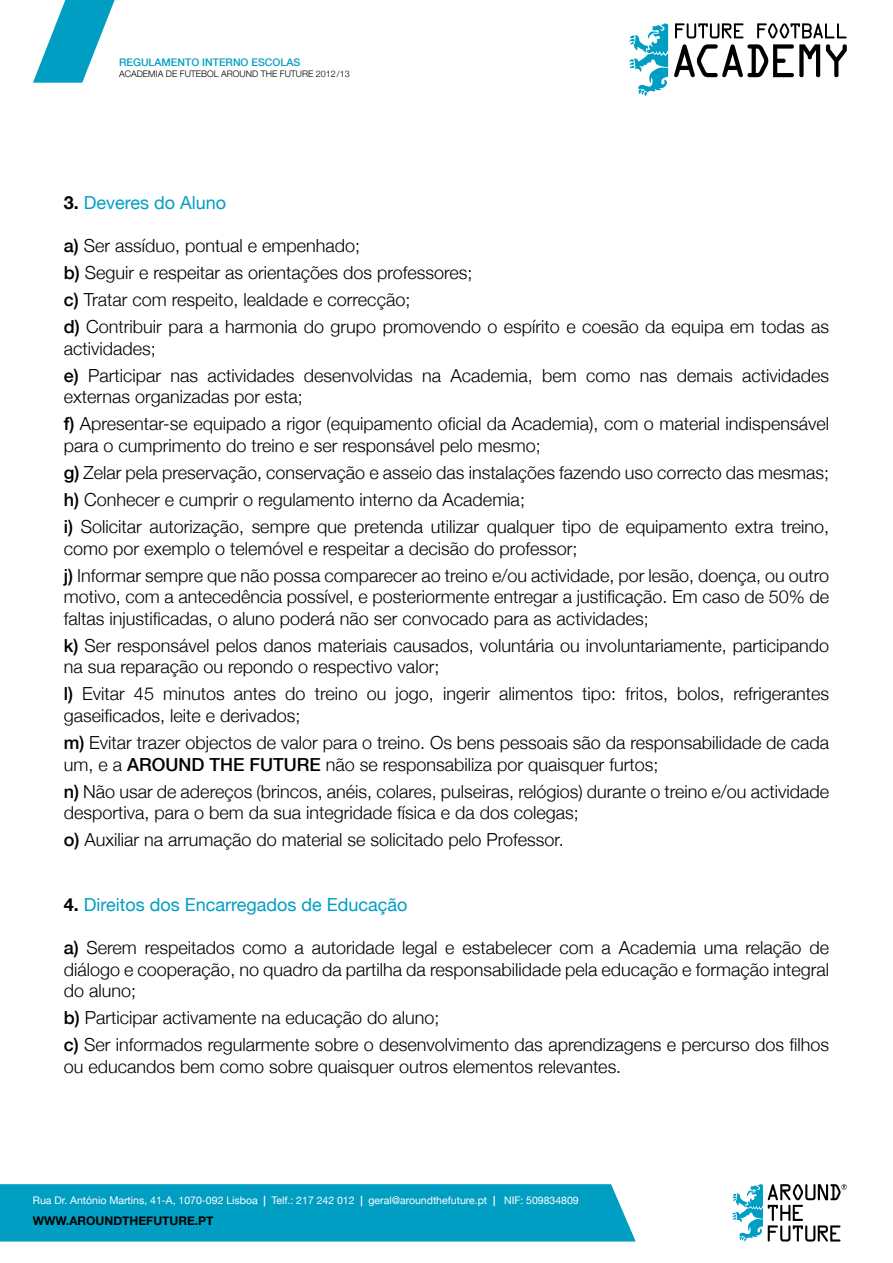
<style>
.page{position:relative;width:893px;height:1263px;background:#fff}
.page>*{position:absolute;margin:0;border:0;box-sizing:border-box;transform-origin:0 0}
.t1{font:300 18px/27px "Helvetica Neue";color:#000}
.t2{font:18px "Helvetica Neue";color:#009ec2}
.t3{font:500 18px "Helvetica Neue";color:#000}
.t4{font:700 12px "Helvetica Neue";color:#000}
.t5{font:10.5px "Helvetica Neue";color:#fff}
.t6{font:500 10.5px "Helvetica Neue";color:#009ec2}
.t7{font:300 9px "Helvetica Neue";color:#000}
.s1{font-weight:700;color:#000}
.s2{font-weight:500}
.s3{font-weight:700}
</style>
<div class="page">
<svg style="left:732px;top:1184px;width:115px;height:58px"></svg>
<svg style="left:629px;top:23px;width:39px;height:73px"></svg>
<svg style="left:675px;top:23px;width:68px;height:15px"></svg>
<svg style="left:757px;top:23px;width:90px;height:15px"></svg>
<svg style="left:674px;top:44px;width:146px;height:33px"></svg>
<svg style="left:826px;top:44px;width:21px;height:33px"></svg>
<svg style="left:33px;top:0;width:82px;height:83px"></svg>
<div style="left:0;top:1184px;width:636px;height:57px;background:#009ec2"></div>
<p class="t6" style="left:119px;top:56px;width:183px">REGULAMENTO INTERNO ESCOLAS</p>
<p class="t7" style="left:119px;top:68px;width:232px">Academia de Futebol Around The Future 2012/13</p>
<p class="t2" style="left:64px;top:192px;width:164px"><span class="s1">3.</span> Deveres do Aluno</p>
<p class="t1" style="left:64px;top:232px;width:767px"><span class="s2">A)</span> Ser assíduo, pontual e empenhado;<br><span class="s2">B)</span> Seguir e respeitar as orientações dos professores;<br><span class="s2">C)</span> Tratar com respeito, lealdade e correcção;<br><span class="s2">D)</span> Contribuir para a harmonia do grupo promovendo o espírito e coesão da equipa em todas as</p>
<p class="t1" style="left:64px;top:334px;width:767px">actividades;<br><span class="s2">E)</span> Participar nas actividades desenvolvidas na Academia, bem como nas demais actividades</p>
<p class="t1" style="left:64px;top:383px;width:767px">externas organizadas por esta;<br><span class="s2">F)</span> Apresentar-se equipado a rigor (equipamento oficial da Academia), com o material indispensável</p>
<p class="t1" style="left:64px;top:432px;width:767px">para o cumprimento do treino e ser responsável pelo mesmo;<br><span class="s2">G)</span> Zelar pela preservação, conservação e asseio das instalações fazendo uso correcto das mesmas; <span class="s2">H)</span> Conhecer e cumprir o regulamento interno da Academia;<br><span class="s2">I)</span> Solicitar autorização, sempre que pretenda utilizar qualquer tipo de equipamento extra treino,</p>
<p class="t1" style="left:64px;top:534px;width:767px">como por exemplo o telemóvel e respeitar a decisão do professor;<br><span class="s2">J)</span> Informar sempre que não possa comparecer ao treino e/ou actividade, por lesão, doença, ou outro</p>
<p class="t1" style="left:64px;top:586px;width:767px;line-height:21.6px">motivo, com a antecedência possível, e posteriormente entregar a justificação. Em caso de 50% de faltas injustificadas, o aluno poderá não ser convocado para as actividades;</p>
<p class="t1" style="left:64px;top:634px;width:767px;line-height:21.6px"><span class="s2">K)</span> Ser responsável pelos danos materiais causados, voluntária ou involuntariamente, participando na sua reparação ou repondo o respectivo valor;</p>
<p class="t1" style="left:64px;top:683px;width:767px;line-height:21.6px"><span class="s2">L)</span> Evitar 45 minutos antes do treino ou jogo, ingerir alimentos tipo: fritos, bolos, refrigerantes gaseificados, leite e derivados;</p>
<p class="t1" style="left:64px;top:731px;width:767px;line-height:21.6px"><span class="s2">M)</span> Evitar trazer objectos de valor para o treino. Os bens pessoais são da responsabilidade de cada um, e a <span class="s2">AROUND</span></p>
<p class="t1" style="left:64px;top:750px;width:767px;text-indent:233px"><span class="s2">RE</span> não se responsabiliza por quaisquer furtos;<br><span class="s2">N)</span> Não usar de adereços (brincos, anéis, colares, pulseiras, relógios) durante o treino e/ou actividade</p>
<p class="t1" style="left:64px;top:799px;width:517px">desportiva, para o bem da sua integridade física e da dos colegas;<br><span class="s2">O)</span> Auxiliar na arrumação do material se solicitado pelo Professor.</p>
<p class="t3" style="left:209px;top:753px;width:13px">THE</p>
<p class="t3" style="left:250px;top:753px;width:24px">FUTU</p>
<p class="t2" style="left:64px;top:894px;width:345px"><span class="s1">4.</span> Direitos dos Encarregados de Educação</p>
<p class="t1" style="left:64px;top:937px;width:767px;line-height:21.6px;text-align:justify"><span class="s2">A)</span> Serem respeitados como a autoridade legal e estabelecer com a Academia uma relação de diálogo e cooperação, no quadro da partilha da responsabilidade pela educação e formação integral do aluno;</p>
<p class="t1" style="left:64px;top:1004px;width:767px"><span class="s2">B)</span> Participar activamente na educação do aluno;<br><span class="s2">C)</span> Ser informados regularmente sobre o desenvolvimento das aprendizagens e percurso dos filhos</p>
<p class="t1" style="left:64px;top:1053px;width:559px">ou educandos bem como sobre quaisquer outros elementos relevantes.</p>
<p class="t5" style="left:33px;top:1194px;width:547px">Rua Dr. António Martins, 41-A, 1070-092 Lisboa <span class="s3">|</span> Telf.: 217 242 012 <span class="s3">|</span> geral@aroundthefuture.pt <span class="s3">|</span> NIF: 509834809</p>
<p class="t4" style="left:33px;top:1213px;width:182px">WWW.AROUNDTHEFUTURE.PT</p>
</div>
